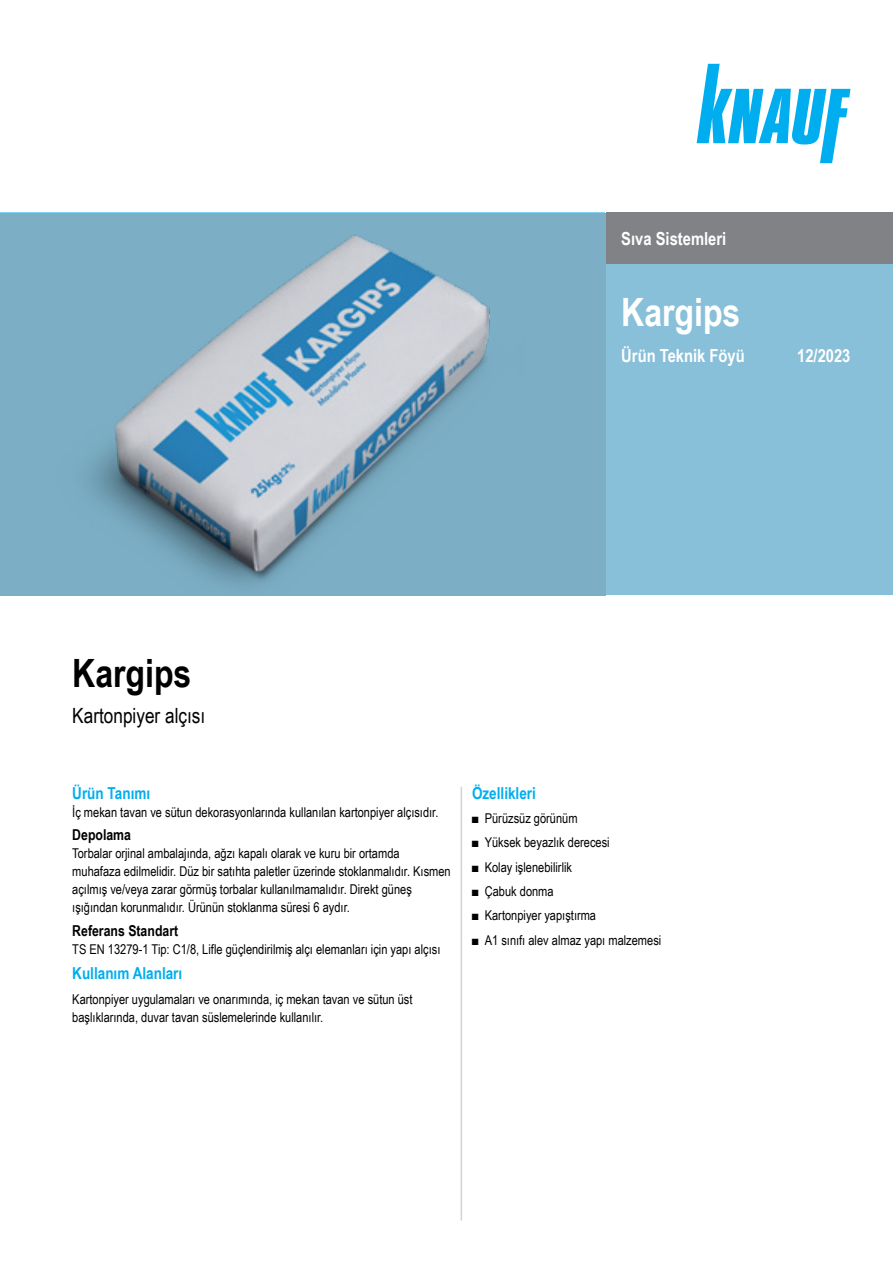
<style>
.page{position:relative;width:893px;height:1263px;background:#fff}
.page>*{position:absolute;margin:0;border:0;box-sizing:border-box;transform-origin:0 0}
.t1{font:700 39px "Arial Narrow";color:#000}
.t2{font:700 39px "Arial Narrow";color:#fff}
.t3{font:21px "Arial Narrow";color:#000}
.t4{font:700 18px "Arial Narrow";color:#fff}
.t5{font:700 16.5px "Arial Narrow";color:#00aeef}
.t6{font:700 15px "Arial Narrow";color:#000}
.t7{font:13.5px/18px "Arial Narrow";color:#000}
</style>
<div class="page">
<div style="left:606px;top:213px;width:287px;height:382px;background:#89c0d9"></div>
<div style="left:606px;top:213px;width:287px;height:51px;background:#808285"></div>
<div style="left:0;top:213px;width:606px;height:382px;background:#7cafc6"></div>
<img style="left:87px;top:234px;width:403px;height:352px">
<svg style="left:697px;top:64px;width:153px;height:99px"></svg>
<hr style="left:461px;top:787px;width:1px;height:433px;background:#d1d3d4">
<h3 class="t4" style="left:621px;top:225px;width:107px">Sıva Sistemleri</h3>
<h1 class="t2" style="left:621px;top:282px;width:121px">Kargips</h1>
<h3 class="t4" style="left:621px;top:342px;width:125px">Ürün Teknik Föyü</h3>
<h3 class="t4" style="left:797px;top:342px;width:55px">12/2023</h3>
<h1 class="t1" style="left:72px;top:644px;width:121px">Kargips</h1>
<h2 class="t3" style="left:72px;top:700px;width:135px">Kartonpiyer alçısı</h2>
<p class="t5" style="left:72px;top:780px;width:79px">Ürün Tanımı</p>
<p class="t7" style="left:72px;top:802px;width:368px">İç mekan tavan ve sütun dekorasyonlarında kullanılan kartonpiyer alçısıdır.</p>
<p class="t6" style="left:72px;top:823px;width:60px">Depolama</p>
<p class="t7" style="left:72px;top:844px;width:380px">Torbalar orjinal ambalajında, ağzı kapalı olarak ve kuru bir ortamda muhafaza edilmelidir. Düz bir satıhta paletler üzerinde stoklanmalıdır. Kısmen açılmış ve/veya zarar görmüş torbalar kullanılmamalıdır. Direkt güneş ışığından korunmalıdır. Ürünün stoklanma süresi 6 aydır.</p>
<p class="t6" style="left:72px;top:919px;width:107px">Referans Standart</p>
<p class="t7" style="left:72px;top:939px;width:370px">TS EN 13279-1 Tip: C1/8, Lifle güçlendirilmiş alçı elemanları için yapı alçısı</p>
<p class="t5" style="left:72px;top:961px;width:112px">Kullanım Alanları</p>
<p class="t7" style="left:72px;top:989px;width:342px">Kartonpiyer uygulamaları ve onarımında, iç mekan tavan ve sütun üst başlıklarında, duvar tavan süslemelerinde kullanılır.</p>
<p class="t5" style="left:472px;top:780px;width:65px">Özellikleri</p>
<p class="t7" style="left:472px;top:809px;width:107px">■ Pürüzsüz görünüm</p>
<p class="t7" style="left:472px;top:833px;width:139px">■ Yüksek beyazlık derecesi</p>
<p class="t7" style="left:472px;top:857px;width:102px">■ Kolay işlenebilirlik</p>
<p class="t7" style="left:472px;top:882px;width:83px">■ Çabuk donma</p>
<p class="t7" style="left:472px;top:906px;width:126px">■ Kartonpiyer yapıştırma</p>
<p class="t7" style="left:472px;top:930px;width:191px">■ A1 sınıfı alev almaz yapı malzemesi</p>
</div>
